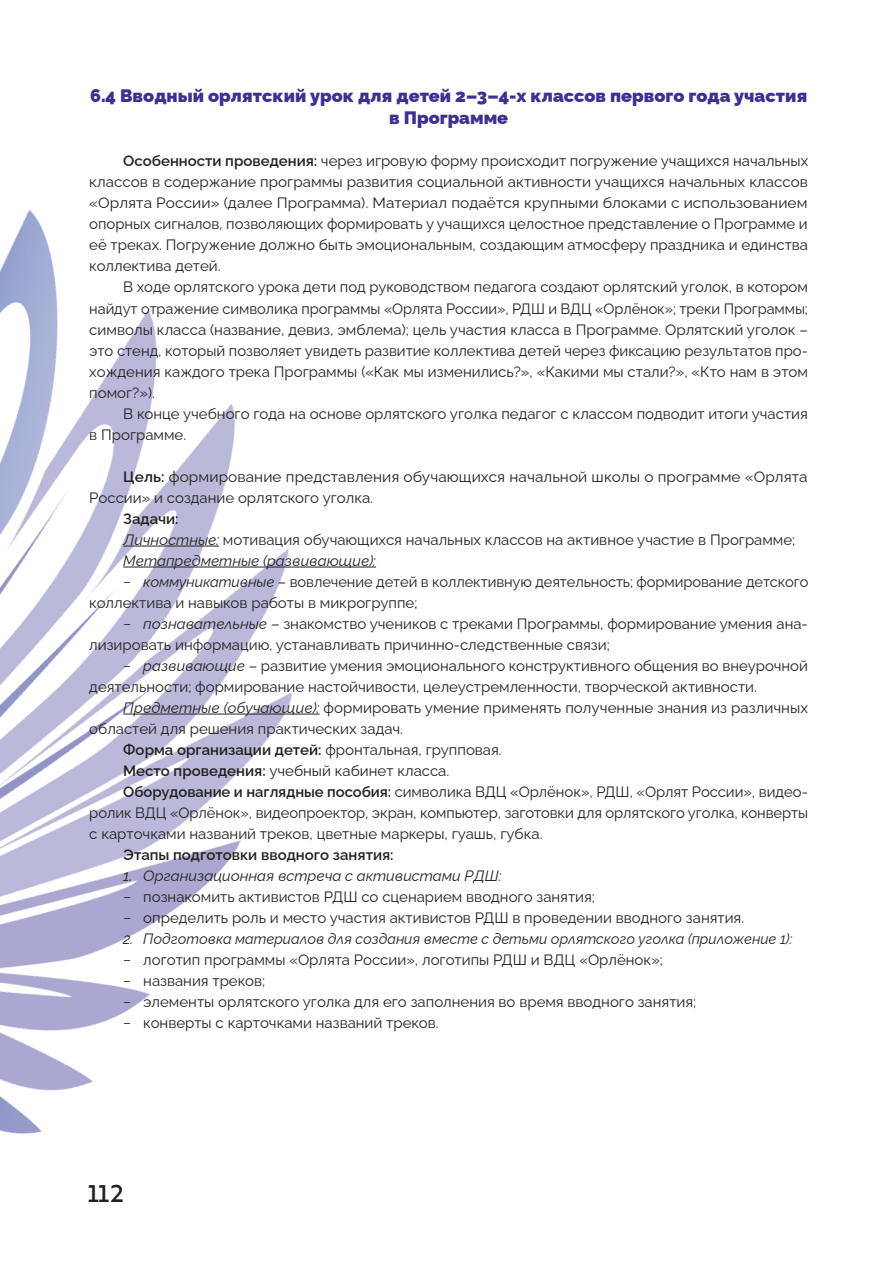
<style>
.page{position:relative;width:893px;height:1263px;background:#fff}
.page>*{position:absolute;margin:0;border:0;box-sizing:border-box;transform-origin:0 0}
.t1{font:27px "ALS Sector";color:#231f20}
.t2{font:900 18px/22.5px "Raleway";color:#3f2f92;text-align:center}
.t3{font:15px/21px "Raleway";color:#231f20}
.t4{font:600 15px "Raleway";color:#231f20}
.t5{font:italic 15px "Raleway";color:#231f20;scale:.96 1}
.t6{font:italic 15px "Raleway";color:#231f20}
.s1{font-weight:600}
.s2{font-style:italic}
.s3{font-weight:400}
</style>
<div class="page">
<img style="left:0;top:210px;width:377px;height:924px">
<hr style="left:123px;top:546px;width:96px;height:1px;background:#231f20">
<hr style="left:123px;top:567px;width:253px;height:1px;background:#231f20">
<hr style="left:123px;top:714px;width:196px;height:1px;background:#231f20">
<p class="t2" style="left:90px;top:82px;width:719px">6.4 Вводный орлятский урок для детей 2–3–4-х классов первого года участия в Программе</p>
<p class="t3" style="left:89px;top:149px;width:720px;text-align:justify;text-indent:34px"><span class="s1">Особенности проведения:</span> через игровую форму происходит погружение учащихся начальных классов в содержание программы развития социальной активности учащихся начальных классов «Орлята России» (далее Программа). Материал подаётся крупными блоками с использованием опорных сигналов, позволяющих формировать у учащихся целостное представление о Программе и её треках. Погружение должно быть эмоциональным, создающим атмосферу праздника и единства коллектива детей.</p>
<p class="t3" style="left:89px;top:275px;width:720px;text-align:justify;text-indent:34px">В ходе орлятского урока дети под руководством педагога создают орлятский уголок, в котором найдут отражение символика программы «Орлята России», РДШ и ВДЦ «Орлёнок»; треки Программы; символы класса (название, девиз, эмблема); цель участия класса в Программе. Орлятский уголок – это стенд, который позволяет увидеть развитие коллектива детей через фиксацию результатов про&shy;хождения каждого трека Программы («Как мы изменились?», «Какими мы стали?», «Кто нам в этом помог?»).</p>
<p class="t3" style="left:89px;top:401px;width:720px;text-indent:34px">В конце учебного года на основе орлятского уголка педагог с классом подводит итоги участия в Программе.</p>
<p class="t3" style="left:89px;top:464px;width:720px;text-indent:34px"><span class="s1">Цель:</span> формирование представления обучающихся начальной школы о программе «Орлята<br>России» и создание орлятского уголка.</p>
<p class="t4" style="left:123px;top:506px;width:57px">Задачи:</p>
<p class="t3" style="left:123px;top:527px;width:673px"><span class="s2">Личностные:</span> мотивация обучающихся начальных классов на активное участие в Программе;</p>
<p class="t6" style="left:123px;top:548px;width:254px">Метапредметные (развивающие):</p>
<p class="t3" style="left:123px;top:569px;width:687px"><span class="s2">− коммуникативные</span> – вовлечение детей в коллективную деятельность; формирование детского</p>
<p class="t3" style="left:89px;top:590px;width:330px">коллектива и навыков работы в микрогруппе;</p>
<p class="t3" style="left:123px;top:611px;width:686px"><span class="s2">− познавательные</span> – знакомство учеников с треками Программы, формирование умения ана-</p>
<p class="t3" style="left:89px;top:632px;width:522px">лизировать информацию, устанавливать причинно-следственные связи;</p>
<p class="t3" style="left:123px;top:653px;width:686px"><span class="s2">− развивающие</span> – развитие умения эмоционального конструктивного общения во внеурочной</p>
<p class="t3" style="left:89px;top:674px;width:669px">деятельности; формирование настойчивости, целеустремленности, творческой активности.</p>
<p class="t3" style="left:123px;top:695px;width:686px"><span class="s2">Предметные (обучающие):</span> формировать умение применять полученные знания из различных</p>
<p class="t3" style="left:89px;top:716px;width:315px">областей для решения практических задач.</p>
<p class="t4" style="left:123px;top:737px;width:380px">Форма организации детей: <span class="s3">фронтальная, групповая.</span></p>
<p class="t3" style="left:123px;top:758px;width:327px"><span class="s1">Место проведения:</span> учебный кабинет класса.</p>
<p class="t3" style="left:123px;top:779px;width:686px"><span class="s1">Оборудование и наглядные пособия:</span> символика ВДЦ «Орлёнок», РДШ, «Орлят России», видео-</p>
<p class="t3" style="left:89px;top:800px;width:720px">ролик ВДЦ «Орлёнок», видеопроектор, экран, компьютер, заготовки для орлятского уголка, конверты</p>
<p class="t3" style="left:89px;top:821px;width:455px">с карточками названий треков, цветные маркеры, гуашь, губка.</p>
<p class="t4" style="left:123px;top:842px;width:272px">Этапы подготовки вводного занятия:</p>
<p class="t6" style="left:123px;top:863px;width:380px">1. Организационная встреча с активистами РДШ:</p>
<p class="t3" style="left:123px;top:884px;width:622px">− познакомить активистов РДШ со сценарием вводного занятия;<br>− определить роль и место участия активистов РДШ в проведении вводного занятия.</p>
<p class="t5" style="left:123px;top:926px;width:698px">2. Подготовка материалов для создания вместе с детьми орлятского уголка (приложение 1):</p>
<p class="t3" style="left:123px;top:947px;width:574px">− логотип программы «Орлята России», логотипы РДШ и ВДЦ «Орлёнок»;<br>− названия треков;<br>− элементы орлятского уголка для его заполнения во время вводного занятия; − конверты с карточками названий треков.</p>
<h1 class="t1" style="left:88px;top:1179px;width:37px">112</h1>
</div>
